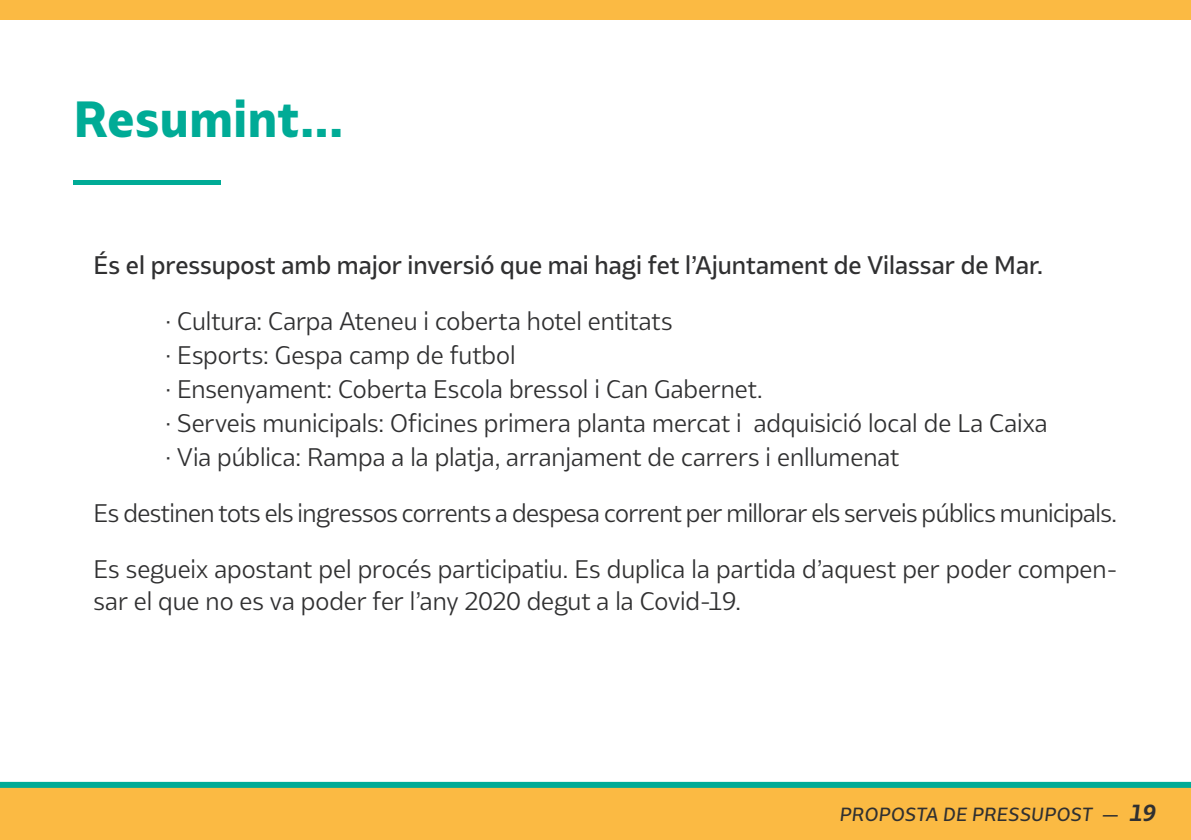
<style>
.page{position:relative;width:1191px;height:840px;background:#fff}
.page>*{position:absolute;margin:0;border:0;box-sizing:border-box;transform-origin:0 0}
.t1{font:800 48px "Bw Glenn Sans";letter-spacing:.01em;color:#00ab96}
.t2{font:24px/34px "Bw Glenn Sans";letter-spacing:-.005em;color:#303031}
.t3{font:24px "Bw Glenn Sans";letter-spacing:-.025em;color:#303031}
.t4{font:500 24px "Bw Glenn Sans";color:#303031}
.t5{font:italic 500 18px "Bw Glenn Sans";letter-spacing:.025em;color:#303031}
.s1{font-weight:700;font-size:22px}
</style>
<div class="page">
<hr style="left:74px;top:181px;width:147px;height:4px;background:#00ab96">
<div style="left:0;top:787px;width:1191px;height:52px;background:#fbba43"></div>
<div style="left:0;top:781px;width:1191px;height:6px;background:#00ab96"></div>
<div style="left:0;top:0;width:1191px;height:20px;background:#fbba43"></div>
<h1 class="t1" style="left:74px;top:89px;width:271px">Resumint...</h1>
<p class="t4" style="left:94px;top:250px;width:951px">És el pressupost amb major inversió que mai hagi fet l’Ajuntament de Vilassar de Mar.</p>
<p class="t2" style="left:166px;top:303px;width:883px">· Cultura: Carpa Ateneu i coberta hotel entitats<br>· Esports: Gespa camp de futbol<br>· Ensenyament: Coberta Escola bressol i Can Gabernet.<br>· Serveis municipals: Oficines primera planta mercat i adquisició local de La Caixa · Via pública: Rampa a la platja, arranjament de carrers i enllumenat</p>
<p class="t3" style="left:94px;top:498px;width:1025px">Es destinen tots els ingressos corrents a despesa corrent per millorar els serveis públics municipals.</p>
<p class="t2" style="left:94px;top:552px;width:1025px;line-height:32px">Es segueix apostant pel procés participatiu. Es duplica la partida d’aquest per poder compen&shy;sar el que no es va poder fer l’any 2020 degut a la Covid-19.</p>
<p class="t5" style="left:840px;top:802px;width:317px">PROPOSTA DE PRESSUPOST — <span class="s1">19</span></p>
</div>
